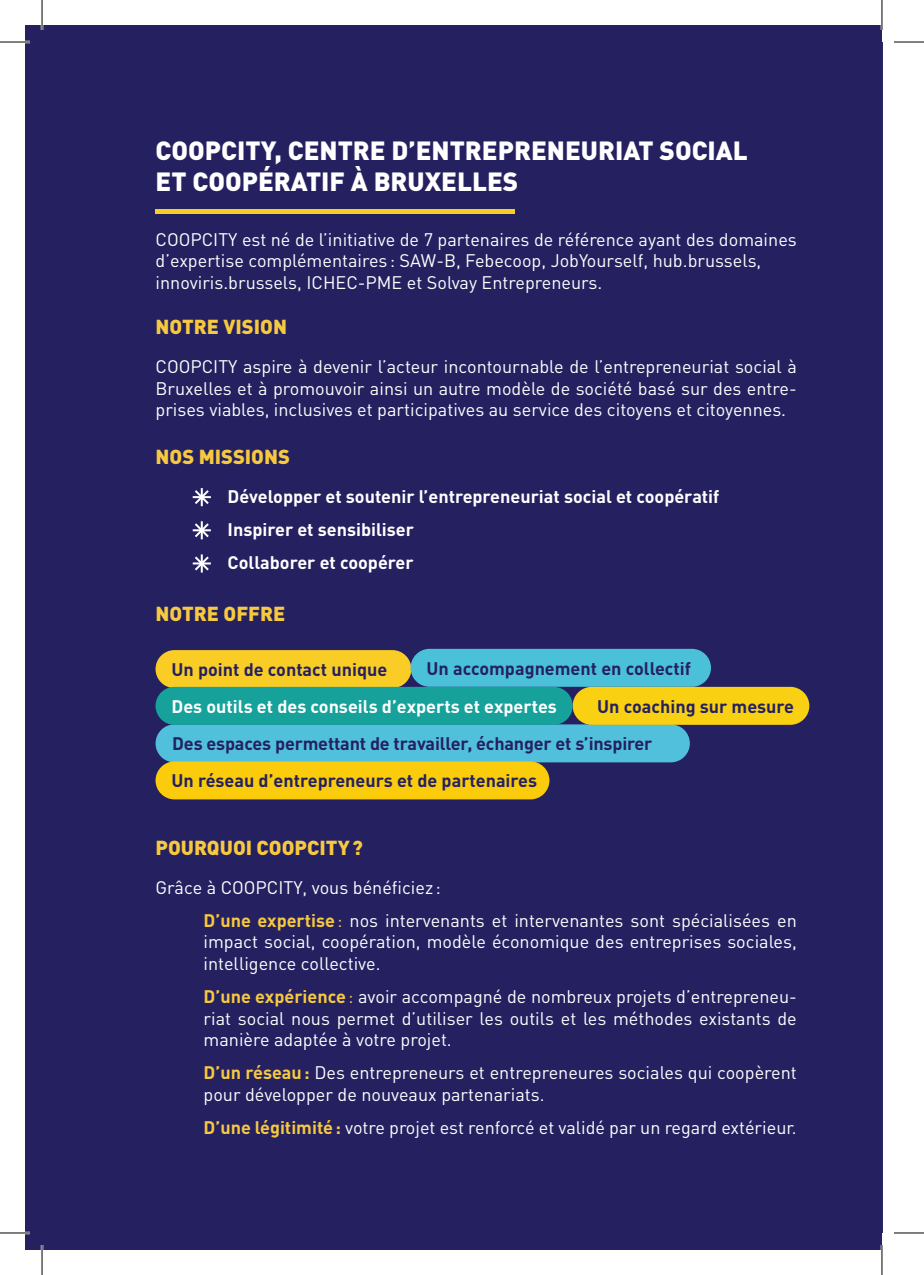
<style>
.page{position:relative;width:924px;height:1275px;background:#fff}
.page>*{position:absolute;margin:0;border:0;box-sizing:border-box;transform-origin:0 0}
.txt_courant{font:900 26px "DIN Pro";color:#fff}
.txt_courant-2{font:900 20px "DIN Pro";color:#f7c93e}
.tab{font:18px/21.6px "DINOT";color:#fff;text-align:justify}
.txt_courant-3{font:18px/21.6px "DINOT";color:#fff}
.t1{font:700 18px "DINOT";color:#252161}
.txt_courant-4{font:700 18px "DINOT";color:#fff}
.s1{font-weight:700;color:#f7c93e}
.s2{color:#f7c93e}
</style>
<div class="page">
<hr style="left:880px;top:42px;width:2px;height:1191px;background:#252161">
<div style="left:25px;top:25px;width:856px;height:1225px;background:#252161"></div>
<div style="left:155px;top:209px;width:360px;height:5px;background:#f8ce24"></div>
<div style="left:155px;top:650px;width:256px;height:38px;background:#facd26;border-radius:19px"></div>
<div style="left:155px;top:724px;width:534px;height:38px;background:#51c0dc;border-radius:19px"></div>
<div style="left:410px;top:649px;width:300px;height:38px;background:#4ac1d9;border-radius:19px"></div>
<div style="left:572px;top:687px;width:237px;height:38px;background:#fad112;border-radius:19px"></div>
<div style="left:155px;top:761px;width:394px;height:38px;background:#facc0c;border-radius:19px"></div>
<div style="left:155px;top:687px;width:417px;height:38px;background:#16a29b;border-radius:19px"></div>
<svg style="left:192px;top:488px;width:19px;height:18px"></svg>
<svg style="left:192px;top:521px;width:19px;height:18px"></svg>
<svg style="left:192px;top:554px;width:19px;height:18px"></svg>
<hr style="left:0;top:41px;width:30px;height:2px;background:#fff">
<hr style="left:0;top:1231px;width:30px;height:3px;background:#fff">
<hr style="left:41px;top:0;width:2px;height:30px;background:#fff">
<hr style="left:41px;top:1245px;width:2px;height:30px;background:#fff">
<hr style="left:880px;top:0;width:2px;height:30px;background:#fff">
<hr style="left:880px;top:1245px;width:2px;height:30px;background:#fff">
<hr style="left:0;top:42px;width:30px;height:1px;background:#000">
<hr style="left:893px;top:42px;width:30px;height:1px;background:#000">
<hr style="left:0;top:1232px;width:30px;height:1px;background:#000">
<hr style="left:893px;top:1232px;width:30px;height:1px;background:#000">
<hr style="left:42px;top:0;width:1px;height:30px;background:#000">
<hr style="left:42px;top:1245px;width:1px;height:30px;background:#000">
<hr style="left:881px;top:0;width:1px;height:30px;background:#000">
<hr style="left:881px;top:1245px;width:1px;height:30px;background:#000">
<p class="txt_courant" style="left:155px;top:128px;width:593px">COOPCITY, CENTRE D’ENTREPRENEURIAT SOCIAL</p>
<p class="txt_courant" style="left:155px;top:159px;width:364px">ET COOPÉRATIF À BRUXELLES</p>
<p class="txt_courant-3" style="left:155px;top:227px;width:642px">COOPCITY est né de l’initiative de 7 partenaires de référence ayant des domaines d’expertise complémentaires : SAW-B, Febecoop, JobYourself, hub.brussels,</p>
<p class="txt_courant-3" style="left:155px;top:271px;width:448px">innoviris.brussels, ICHEC-PME et Solvay Entrepreneurs.</p>
<p class="txt_courant-2" style="left:155px;top:310px;width:133px">NOTRE VISION</p>
<p class="txt_courant-3" style="left:155px;top:355px;width:642px;text-align:justify">COOPCITY aspire à devenir l’acteur incontournable de l’entrepreneuriat social à Bruxelles et à promouvoir ainsi un autre modèle de société basé sur des entre&shy;prises viables, inclusives et participatives au service des citoyens et citoyennes.</p>
<p class="txt_courant-2" style="left:155px;top:440px;width:136px">NOS MISSIONS</p>
<p class="txt_courant-4" style="left:227px;top:484px;width:493px">Développer et soutenir l’entrepreneuriat social et coopératif</p>
<p class="txt_courant-4" style="left:227px;top:517px;width:188px">Inspirer et sensibiliser</p>
<p class="txt_courant-4" style="left:227px;top:550px;width:187px">Collaborer et coopérer</p>
<p class="txt_courant-2" style="left:155px;top:596px;width:131px">NOTRE OFFRE</p>
<p class="t1" style="left:426px;top:656px;width:266px">Un accompagnement en collectif</p>
<p class="t1" style="left:597px;top:694px;width:198px">Un coaching sur mesure</p>
<p class="t1" style="left:171px;top:657px;width:217px">Un point de contact unique</p>
<p class="txt_courant-4" style="left:171px;top:694px;width:386px">Des outils et des conseils d’experts et expertes</p>
<p class="t1" style="left:172px;top:731px;width:481px">Des espaces permettant de travailler, échanger et s’inspirer</p>
<p class="t1" style="left:171px;top:768px;width:367px">Un réseau d’entrepreneurs et de partenaires</p>
<p class="txt_courant-2" style="left:155px;top:831px;width:209px">POURQUOI COOPCITY?</p>
<p class="txt_courant-3" style="left:155px;top:876px;width:287px">Grâce à COOPCITY, vous bénéficiez :</p>
<p class="tab" style="left:203px;top:908px;width:594px"><span class="s1">D’une expertise</span><span class="s2">:</span> nos intervenants et intervenantes sont spécialisées en impact social, coopération, modèle économique des entreprises sociales, intelligence collective.</p>
<p class="tab" style="left:203px;top:985px;width:594px"><span class="s1">D’une expérience</span><span class="s2">:</span> avoir accompagné de nombreux projets d’entrepreneu&shy;riat social nous permet d’utiliser les outils et les méthodes existants de manière adaptée à votre projet.</p>
<p class="tab" style="left:203px;top:1061px;width:594px"><span class="s1">D’un réseau:</span> Des entrepreneurs et entrepreneures sociales qui coopèrent pour développer de nouveaux partenariats.</p>
<p class="tab" style="left:203px;top:1115px;width:594px"><span class="s1">D’une légitimité:</span> votre projet est renforcé et validé par un regard extérieur.</p>
</div>
